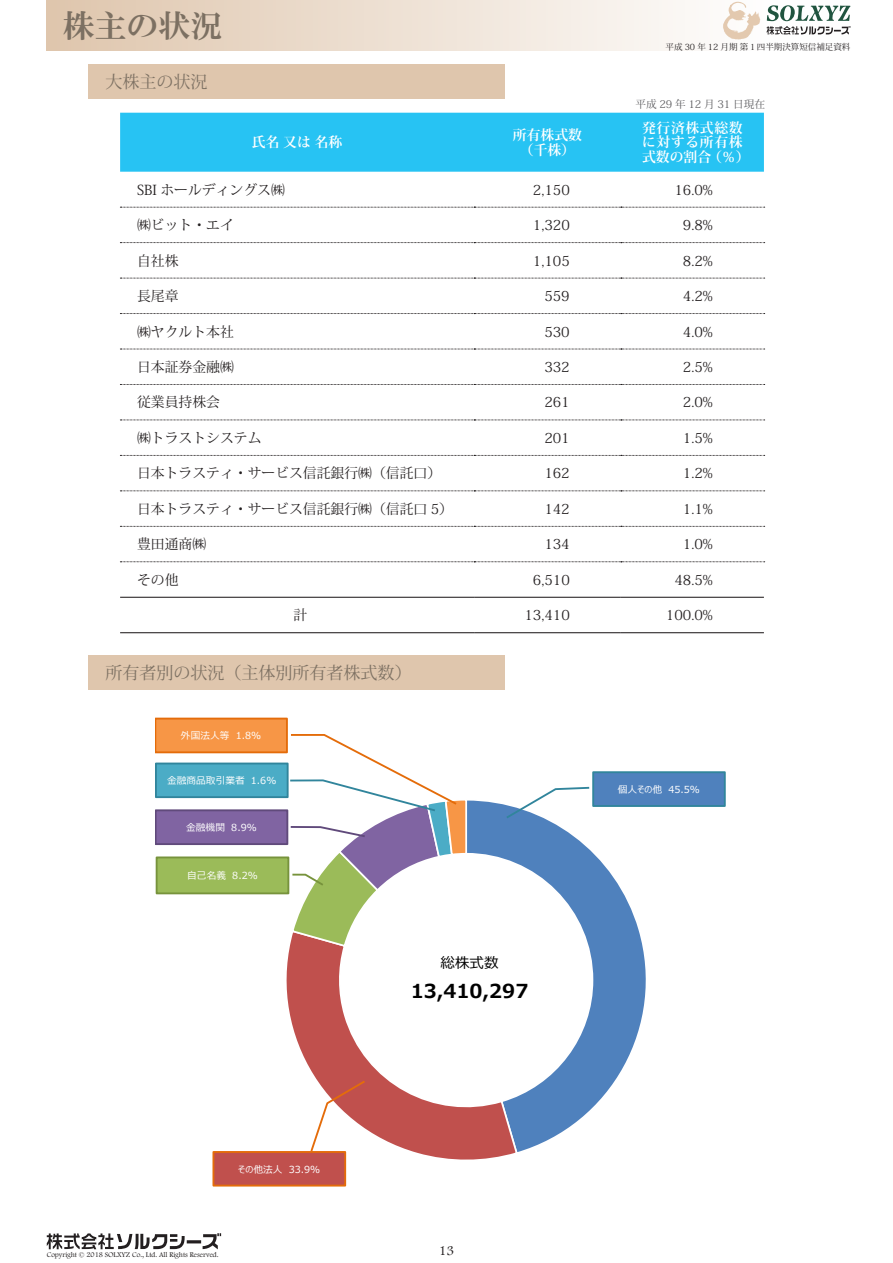
<style>
.page{position:relative;width:893px;height:1263px;background:#fff}
.page>*{position:absolute;margin:0;border:0;box-sizing:border-box;transform-origin:0 0}
.t1{font:31.95px "HG Mincho E";color:#7c7062}
.t2{font:700 19.35px "Meiryo UI";color:#000}
.t3{font:16.95px "Koz Min Pr 6 N";color:#7c7062}
.t4{font:14.55px "Meiryo UI";color:#000}
.t5{font:13.8px "Koz Min Pr 6 N";color:#231f20}
.t6{font:700 13.8px/14.9px "Koz Min Pr 6 N";letter-spacing:.045em;color:#fff}
.t7{font:700 13.8px "Koz Min Pr 6 N";letter-spacing:.025em;color:#fff}
.t8{font:13.8px "Footlight MT Light";color:#231f20}
.t9{font:10.65px "Koz Min Pr 6 N";color:#5c5c5f}
.t10{font:9.75px "Meiryo UI";color:#fff}
.t11{font:8.55px "Koz Min Pr 6 N";color:#231f20}
.t12{font:7.5px "Footlight MT Light";color:#231f20}
</style>
<div class="page">
<div style="left:47px;top:0;width:803px;height:51px;background:linear-gradient(to right,#dfc6ad,#fff)"></div>
<svg style="left:767px;top:5px;width:83px;height:30px"></svg>
<svg style="left:723px;top:2px;width:37px;height:38px"></svg>
<svg style="left:47px;top:1233px;width:174px;height:16px"></svg>
<div style="left:88px;top:65px;width:417px;height:34px;background:#dfc6ad"></div>
<div style="left:120px;top:113px;width:644px;height:59px;background:#27c3f3"></div>
<hr style="left:120px;top:632px;width:354px;height:1px;background:#231f20">
<hr style="left:474px;top:632px;width:147px;height:1px;background:#231f20">
<hr style="left:621px;top:632px;width:143px;height:1px;background:#231f20">
<hr style="left:120px;top:597px;width:354px;height:1px;background:#231f20">
<hr style="left:474px;top:597px;width:147px;height:1px;background:#231f20">
<hr style="left:621px;top:597px;width:143px;height:1px;background:#231f20">
<svg style="left:120px;top:207px;width:645px;height:1px"></svg>
<svg style="left:120px;top:242px;width:645px;height:1px"></svg>
<svg style="left:120px;top:278px;width:645px;height:1px"></svg>
<svg style="left:120px;top:313px;width:645px;height:1px"></svg>
<svg style="left:120px;top:349px;width:645px;height:1px"></svg>
<svg style="left:120px;top:384px;width:645px;height:1px"></svg>
<svg style="left:120px;top:420px;width:645px;height:1px"></svg>
<svg style="left:120px;top:455px;width:645px;height:1px"></svg>
<svg style="left:120px;top:491px;width:645px;height:1px"></svg>
<svg style="left:120px;top:526px;width:645px;height:1px"></svg>
<svg style="left:120px;top:561px;width:645px;height:1px"></svg>
<svg style="left:468px;top:800px;width:178px;height:352px"></svg>
<svg style="left:286px;top:929px;width:233px;height:236px"></svg>
<div style="left:593px;top:772px;width:132px;height:34px;background:#4f81bd"></div>
<div style="left:592px;top:771px;width:134px;height:36px;border:2px solid #31859c"></div>
<svg style="left:504px;top:786px;width:87px;height:34px"></svg>
<div style="left:213px;top:1152px;width:132px;height:33px;background:#c0504d"></div>
<div style="left:212px;top:1151px;width:134px;height:35px;border:2px solid #e46c0a"></div>
<svg style="left:309px;top:1079px;width:58px;height:74px"></svg>
<div style="left:157px;top:857px;width:131px;height:36px;background:#9bbb59"></div>
<div style="left:156px;top:856px;width:133px;height:38px;border:2px solid #77933c"></div>
<div style="left:156px;top:810px;width:131px;height:34px;background:#8064a2"></div>
<div style="left:155px;top:809px;width:133px;height:36px;border:2px solid #604a7b"></div>
<div style="left:156px;top:763px;width:132px;height:34px;background:#4bacc6"></div>
<div style="left:155px;top:762px;width:134px;height:36px;border:2px solid #31859c"></div>
<div style="left:155px;top:718px;width:132px;height:34px;background:#f79646"></div>
<div style="left:155px;top:718px;width:133px;height:35px;border:2px solid #e46c0a"></div>
<svg style="left:288px;top:734px;width:180px;height:214px"></svg>
<div style="left:88px;top:656px;width:417px;height:34px;background:#dfc6ad"></div>
<h1 class="t1" style="left:63px;top:9px;width:161px">株主の状況</h1>
<p class="t3" style="left:88px;top:73px;width:121px">　大株主の状況</p>
<p class="t7" style="left:252px;top:135px;width:92px">氏名 又は 名称</p>
<p class="t7" style="left:513px;top:127px;width:71px">所有株式数</p>
<p class="t7" style="left:520px;top:142px;width:57px">（千株）</p>
<p class="t11" style="left:666px;top:42px;width:186px">平成 30 年 12 月期 第１四半期決算短信補足資料</p>
<p class="t9" style="left:635px;top:98px;width:131px">平成 29 年 12 月 31 日現在</p>
<p class="t6" style="left:642px;top:120px;width:109px">発行済株式総数に対する所有株式数の割合（％）</p>
<p class="t5" style="left:137px;top:182px;width:149px">SBI ホールディングス㈱</p>
<p class="t5" style="left:533px;top:182px;width:38px">2,150</p>
<p class="t5" style="left:674px;top:182px;width:40px">16.0%</p>
<p class="t5" style="left:137px;top:217px;width:98px">㈱ビット・エイ</p>
<p class="t5" style="left:533px;top:217px;width:38px">1,320</p>
<p class="t5" style="left:683px;top:217px;width:31px">9.8%</p>
<p class="t5" style="left:137px;top:253px;width:43px">自社株</p>
<p class="t5" style="left:533px;top:253px;width:38px">1,105</p>
<p class="t5" style="left:683px;top:253px;width:31px">8.2%</p>
<p class="t5" style="left:137px;top:288px;width:43px">長尾章</p>
<p class="t5" style="left:544px;top:288px;width:27px">559</p>
<p class="t5" style="left:683px;top:288px;width:31px">4.2%</p>
<p class="t5" style="left:137px;top:324px;width:98px">㈱ヤクルト本社</p>
<p class="t5" style="left:544px;top:324px;width:27px">530</p>
<p class="t5" style="left:683px;top:324px;width:31px">4.0%</p>
<p class="t5" style="left:137px;top:359px;width:98px">日本証券金融㈱</p>
<p class="t5" style="left:544px;top:359px;width:27px">332</p>
<p class="t5" style="left:683px;top:359px;width:31px">2.5%</p>
<p class="t5" style="left:137px;top:395px;width:84px">従業員持株会</p>
<p class="t5" style="left:544px;top:395px;width:27px">261</p>
<p class="t5" style="left:683px;top:395px;width:31px">2.0%</p>
<p class="t5" style="left:137px;top:430px;width:126px">㈱トラストシステム</p>
<p class="t5" style="left:544px;top:430px;width:27px">201</p>
<p class="t5" style="left:683px;top:430px;width:31px">1.5%</p>
<p class="t5" style="left:137px;top:465px;width:306px">日本トラスティ・サービス信託銀行㈱（信託口）</p>
<p class="t5" style="left:544px;top:465px;width:27px">162</p>
<p class="t5" style="left:683px;top:465px;width:31px">1.2%</p>
<p class="t5" style="left:137px;top:501px;width:317px">日本トラスティ・サービス信託銀行㈱（信託口 5）</p>
<p class="t5" style="left:544px;top:501px;width:27px">142</p>
<p class="t5" style="left:683px;top:501px;width:31px">1.1%</p>
<p class="t5" style="left:137px;top:536px;width:71px">豊田通商㈱</p>
<p class="t5" style="left:544px;top:536px;width:27px">134</p>
<p class="t5" style="left:683px;top:536px;width:31px">1.0%</p>
<p class="t5" style="left:137px;top:572px;width:43px">その他</p>
<p class="t5" style="left:533px;top:572px;width:38px">6,510</p>
<p class="t5" style="left:674px;top:572px;width:40px">48.5%</p>
<p class="t5" style="left:293px;top:607px;width:15px">計</p>
<p class="t5" style="left:524px;top:607px;width:47px">13,410</p>
<p class="t5" style="left:666px;top:607px;width:48px">100.0%</p>
<p class="t3" style="left:88px;top:663px;width:325px">　所有者別の状況（主体別所有者株式数）</p>
<p class="t10" style="left:181px;top:729px;width:82px">外国法人等 1.8%</p>
<p class="t10" style="left:167px;top:774px;width:111px">金融商品取引業者 1.6%</p>
<p class="t10" style="left:186px;top:821px;width:72px">金融機関 8.9%</p>
<p class="t10" style="left:187px;top:869px;width:72px">自己名義 8.2%</p>
<p class="t10" style="left:238px;top:1162px;width:84px">その他法人 33.9%</p>
<p class="t12" style="left:47px;top:1250px;width:173px">Copyright © 2018 SOLXYZ Co., Ltd. All Rights Reserved.</p>
<p class="t4" style="left:440px;top:952px;width:59px">総株式数</p>
<p class="t2" style="left:411px;top:977px;width:119px">13,410,297</p>
<p class="t10" style="left:618px;top:783px;width:84px">個人その他 45.5%</p>
<p class="t8" style="left:439px;top:1242px;width:17px">13</p>
</div>
